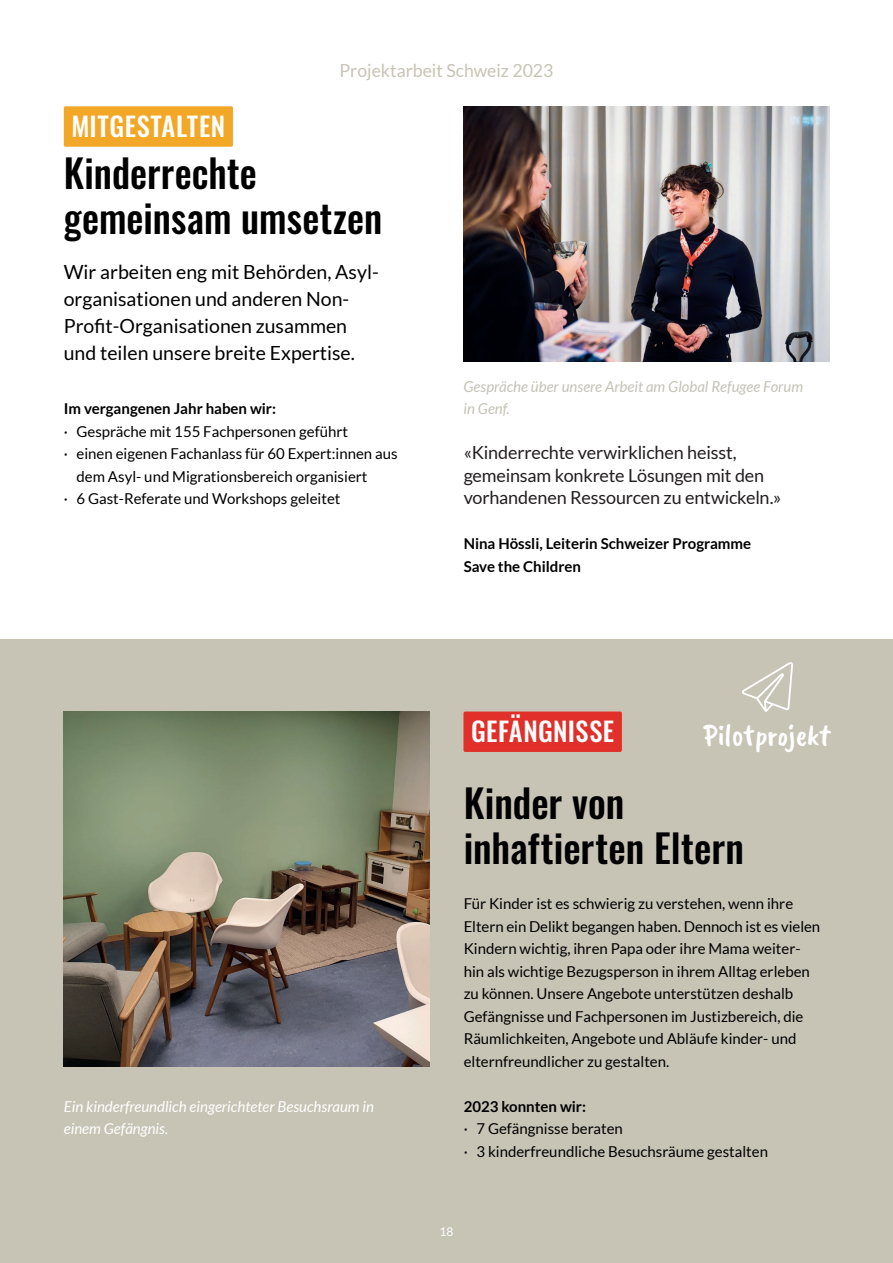
<style>
.page{position:relative;width:893px;height:1263px;background:#fff}
.page>*{position:absolute;margin:0;border:0;box-sizing:border-box;transform-origin:0 0}
.t1{font:39px/45px "Oswald";color:#000001}
.t2{font:30.6px "Caveat Brush";color:#fff}
.t3{font:26.4px "Oswald";letter-spacing:.025em;color:#fff}
.t4{font:19.5px/27px "Lato";color:#000001}
.t5{font:18px/22.5px "Lato";letter-spacing:-.01em;color:#231f20}
.t6{font:18px "Lato";color:#c7c3b5}
.t7{font:15px/22.5px "Lato";color:#000001}
.t8{font:700 15px/22.5px "Lato";color:#000001}
.t9{font:italic 15px/22.5px "Lato";color:#fff}
.t10{font:italic 15px/22.5px "Lato";color:#c5c3b7}
.t11{font:12px "Lato";color:#fff}
</style>
<div class="page">
<div style="left:0;top:639px;width:893px;height:624px;background:#c7c3b5"></div>
<img style="left:463px;top:106px;width:366px;height:255px">
<img style="left:64px;top:711px;width:365px;height:356px">
<svg style="left:742px;top:662px;width:51px;height:50px"></svg>
<div style="left:64px;top:106px;width:169px;height:41px;background:#f3a727;border-radius:2px"></div>
<div style="left:463px;top:711px;width:159px;height:41px;background:#e13029;border-radius:2px"></div>
<h3 class="t3" style="left:71px;top:103px;width:155px">MITGESTALTEN</h3>
<p class="t6" style="left:340px;top:60px;width:215px">Projektarbeit Schweiz 2023</p>
<h1 class="t1" style="left:64px;top:147px;width:320px">Kinderrechte gemeinsam umsetzen</h1>
<h3 class="t4" style="left:64px;top:258px;width:315px">Wir arbeiten eng mit Behörden, Asyl&shy;organisationen und anderen Non-Profit-Organisationen zusammen und teilen unsere breite Expertise.</h3>
<p class="t8" style="left:64px;top:397px;width:214px">Im vergangenen Jahr haben wir:</p>
<p class="t7" style="left:64px;top:420px;width:286px">· Gespräche mit 155 Fachpersonen geführt</p>
<p class="t7" style="left:64px;top:442px;width:335px">· einen eigenen Fachanlass für 60 Expert:innen aus</p>
<p class="t7" style="left:77px;top:465px;width:292px">dem Asyl- und Migrationsbereich organisiert</p>
<p class="t7" style="left:64px;top:487px;width:278px">· 6 Gast-Referate und Workshops geleitet</p>
<p class="t10" style="left:463px;top:375px;width:341px">Gespräche über unsere Arbeit am Global Refugee Forum in Genf.</p>
<p class="t5" style="left:464px;top:441px;width:319px">«Kinderrechte verwirklichen heisst, gemeinsam konkrete Lösungen mit den vorhandenen Ressourcen zu entwickeln.»</p>
<p class="t8" style="left:464px;top:532px;width:289px">Nina Hössli, Leiterin Schweizer Programme<br>Save the Children</p>
<p class="t9" style="left:64px;top:1095px;width:312px">Ein kinderfreundlich eingerichteter Besuchsraum in einem Gefängnis.</p>
<h3 class="t3" style="left:471px;top:708px;width:145px">GEFÄNGNISSE</h3>
<h2 class="t2" style="left:703px;top:717px;width:128px">Pilotprojekt</h2>
<h1 class="t1" style="left:464px;top:777px;width:282px">Kinder von inhaftierten Eltern</h1>
<p class="t7" style="left:464px;top:892px;width:358px">Für Kinder ist es schwierig zu verstehen, wenn ihre Eltern ein Delikt begangen haben. Dennoch ist es vielen Kindern wichtig, ihren Papa oder ihre Mama weiter&shy;hin als wichtige Bezugsperson in ihrem Alltag erleben zu können. Unsere Angebote unterstützen deshalb Gefängnisse und Fachpersonen im Justizbereich, die Räumlichkeiten, Angebote und Abläufe kinder- und elternfreundlicher zu gestalten.</p>
<p class="t8" style="left:464px;top:1095px;width:124px">2023 konnten wir:</p>
<p class="t7" style="left:464px;top:1117px;width:306px">· 7 Gefängnisse beraten<br>· 3 kinderfreundliche Besuchsräume gestalten</p>
<p class="t11" style="left:439px;top:1224px;width:15px">18</p>
</div>
